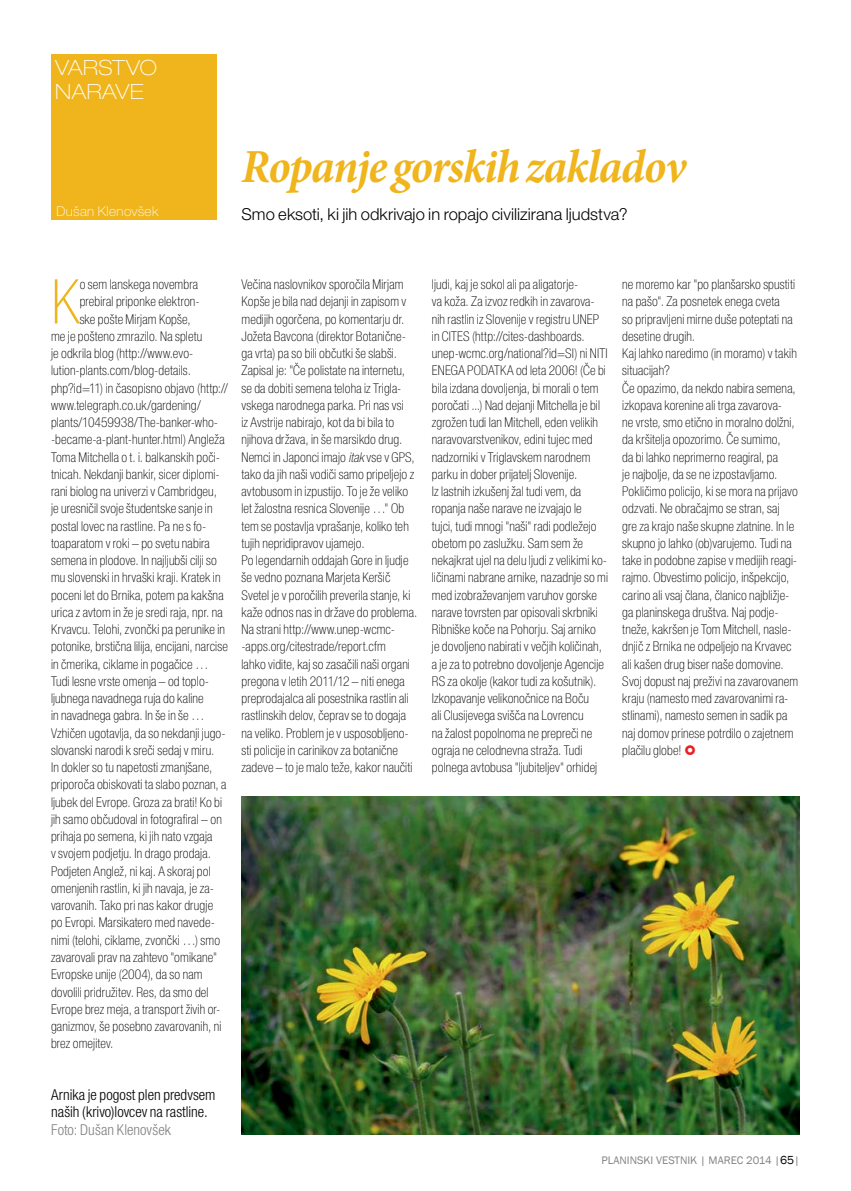
<style>
.page{position:relative;width:851px;height:1191px;background:#fff}
.page>*{position:absolute;margin:0;border:0;box-sizing:border-box;transform-origin:0 0}
.N_BODY{font:100 condensed 61.8px "Helvetica Neue LT Pro";color:#f0b51c}
.N_NASLOV{font:italic 700 condensed 48px "Minion Pro";letter-spacing:-.025em;color:#f0b51c}
.N_RUBRIKA{font:100 expanded 21px/24px "Helvetica Neue LT Pro";letter-spacing:.025em;color:#fff}
.UVOD{font:300 16.5px "Helvetica Neue LT Pro";color:#000}
.PODPISposSliko{font:300 condensed 15px/17.2px "Helvetica Neue LT Pro";color:#000}
.PODPISposSliko-2{font:300 condensed 15px "Helvetica Neue LT Pro";color:#808285}
.N_BODY-2{font:100 condensed 13.5px/17.2px "Helvetica Neue LT Pro";letter-spacing:.01em;color:#000}
.N_Avtor{font:100 13.5px "Helvetica Neue LT Pro";letter-spacing:.03em;color:#fff}
.t1{font:11.25px "Franklin Gothic";color:#808285}
.s1{font-style:italic}
.s2{font-family:"Markacija";font-weight:400;font-stretch:normal;color:#ed1d24}
.s3{font-size:12px;color:#000}
</style>
<div class="page">
<div style="left:51px;top:55px;width:165px;height:165px;background:#f0b51c"></div>
<img style="left:241px;top:796px;width:558px;height:338px">
<p class="N_RUBRIKA" style="left:55px;top:55px;width:103px">VARSTVO<br>NARAVE</p>
<p class="N_Avtor" style="left:56px;top:203px;width:103px">Dušan Klenovšek</p>
<p class="N_NASLOV" style="left:241px;top:134px;width:446px">Ropanje gorskih zakladov</p>
<p class="UVOD" style="left:241px;top:204px;width:387px">Smo eksoti, ki jih odkrivajo in ropajo civilizirana ljudstva?</p>
<p class="N_BODY" style="left:51px;top:268px;width:30px">K</p>
<p class="N_BODY-2" style="left:80px;top:276px;width:120px">o sem lanskega novembra</p>
<p class="N_BODY-2" style="left:80px;top:293px;width:121px">prebiral priponke elektron-</p>
<p class="N_BODY-2" style="left:80px;top:311px;width:113px">ske pošte Mirjam Kopše,</p>
<p class="N_BODY-2" style="left:51px;top:328px;width:153px">me je pošteno zmrazilo. Na spletu</p>
<p class="N_BODY-2" style="left:51px;top:345px;width:144px">je odkrila blog (http://www.evo-</p>
<p class="N_BODY-2" style="left:51px;top:362px;width:141px">lution-plants.com/blog-details.</p>
<p class="N_BODY-2" style="left:51px;top:380px;width:178px">php?id=11) in časopisno objavo (http://</p>
<p class="N_BODY-2" style="left:51px;top:397px;width:151px">www.telegraph.co.uk/gardening/</p>
<p class="N_BODY-2" style="left:51px;top:414px;width:168px">plants/10459938/The-banker-who-</p>
<p class="N_BODY-2" style="left:51px;top:431px;width:175px">-became-a-plant-hunter.html) Angleža</p>
<p class="N_BODY-2" style="left:51px;top:449px;width:170px">Toma Mitchella o t. i. balkanskih poči-</p>
<p class="N_BODY-2" style="left:51px;top:466px;width:170px">tnicah. Nekdanji bankir, sicer diplomi-</p>
<p class="N_BODY-2" style="left:51px;top:483px;width:167px">rani biolog na univerzi v Cambridgeu,</p>
<p class="N_BODY-2" style="left:51px;top:500px;width:163px">je uresničil svoje študentske sanje in</p>
<p class="N_BODY-2" style="left:51px;top:518px;width:157px">postal lovec na rastline. Pa ne s fo-</p>
<p class="N_BODY-2" style="left:51px;top:535px;width:160px">toaparatom v roki – po svetu nabira</p>
<p class="N_BODY-2" style="left:51px;top:552px;width:167px">semena in plodove. In najljubši cilji so</p>
<p class="N_BODY-2" style="left:51px;top:569px;width:171px">mu slovenski in hrvaški kraji. Kratek in</p>
<p class="N_BODY-2" style="left:51px;top:587px;width:174px">poceni let do Brnika, potem pa kakšna</p>
<p class="N_BODY-2" style="left:51px;top:604px;width:173px">urica z avtom in že je sredi raja, npr. na</p>
<p class="N_BODY-2" style="left:51px;top:621px;width:175px">Krvavcu. Telohi, zvončki pa perunike in</p>
<p class="N_BODY-2" style="left:51px;top:638px;width:178px">potonike, brstična lilija, encijani, narcise</p>
<p class="N_BODY-2" style="left:51px;top:656px;width:159px">in čmerika, ciklame in pogačice …</p>
<p class="N_BODY-2" style="left:51px;top:673px;width:159px">Tudi lesne vrste omenja – od toplo-</p>
<p class="N_BODY-2" style="left:51px;top:690px;width:154px">ljubnega navadnega ruja do kaline</p>
<p class="N_BODY-2" style="left:51px;top:707px;width:155px">in navadnega gabra. In še in še …</p>
<p class="N_BODY-2" style="left:51px;top:725px;width:176px">Vzhičen ugotavlja, da so nekdanji jugo-</p>
<p class="N_BODY-2" style="left:51px;top:742px;width:165px">slovanski narodi k sreči sedaj v miru.</p>
<p class="N_BODY-2" style="left:51px;top:759px;width:163px">In dokler so tu napetosti zmanjšane,</p>
<p class="N_BODY-2" style="left:51px;top:776px;width:177px">priporoča obiskovati ta slabo poznan, a</p>
<p class="N_BODY-2" style="left:51px;top:794px;width:173px">ljubek del Evrope. Groza za brati! Ko bi</p>
<p class="N_BODY-2" style="left:51px;top:811px;width:172px">jih samo občudoval in fotografiral – on</p>
<p class="N_BODY-2" style="left:51px;top:828px;width:163px">prihaja po semena, ki jih nato vzgaja</p>
<p class="N_BODY-2" style="left:51px;top:845px;width:161px">v svojem podjetju. In drago prodaja.</p>
<p class="N_BODY-2" style="left:51px;top:863px;width:161px">Podjeten Anglež, ni kaj. A skoraj pol</p>
<p class="N_BODY-2" style="left:51px;top:880px;width:164px">omenjenih rastlin, ki jih navaja, je za-</p>
<p class="N_BODY-2" style="left:51px;top:897px;width:164px">varovanih. Tako pri nas kakor drugje</p>
<p class="N_BODY-2" style="left:51px;top:914px;width:165px">po Evropi. Marsikatero med navede-</p>
<p class="N_BODY-2" style="left:51px;top:932px;width:170px">nimi (telohi, ciklame, zvončki …) smo</p>
<p class="N_BODY-2" style="left:51px;top:949px;width:168px">zavarovali prav na zahtevo "omikane"</p>
<p class="N_BODY-2" style="left:51px;top:966px;width:153px">Evropske unije (2004), da so nam</p>
<p class="N_BODY-2" style="left:51px;top:983px;width:159px">dovolili pridružitev. Res, da smo del</p>
<p class="N_BODY-2" style="left:51px;top:1001px;width:171px">Evrope brez meja, a transport živih or-</p>
<p class="N_BODY-2" style="left:51px;top:1018px;width:172px">ganizmov, še posebno zavarovanih, ni</p>
<p class="N_BODY-2" style="left:51px;top:1035px;width:64px">brez omejitev.</p>
<p class="N_BODY-2" style="left:241px;top:276px;width:175px">Večina naslovnikov sporočila Mirjam Kopše je bila nad dejanji in zapisom v medijih ogorčena, po komentarju dr.<br>Jožeta Bavcona (direktor Botanične&shy;ga vrta) pa so bili občutki še slabši.<br>Zapisal je: "Če polistate na internetu, se da dobiti semena teloha iz Trigla&shy;vskega narodnega parka. Pri nas vsi<br>iz Avstrije nabirajo, kot da bi bila to njihova država, in še marsikdo drug.<br>Nemci in Japonci imajo <span class="s1">itak</span> vse v GPS, tako da jih naši vodiči samo pripeljejo z avtobusom in izpustijo. To je že veliko let žalostna resnica Slovenije …" Ob tem se postavlja vprašanje, koliko teh tujih nepridipravov ujamejo.</p>
<p class="N_BODY-2" style="left:241px;top:552px;width:177px">Po legendarnih oddajah Gore in ljudje še vedno poznana Marjeta Keršič Svetel je v poročilih preverila stanje, ki kaže odnos nas in države do problema.<br>Na strani http://www.unep-wcmc--apps.org/citestrade/report.cfm<br>lahko vidite, kaj so zasačili naši organi pregona v letih 2011/12 – niti enega preprodajalca ali posestnika rastlin ali rastlinskih delov, čeprav se to dogaja na veliko. Problem je v usposobljeno&shy;sti policije in carinikov za botanične zadeve – to je malo teže, kakor naučiti</p>
<p class="N_BODY-2" style="left:432px;top:276px;width:177px">ljudi, kaj je sokol ali pa aligatorje-<br>va koža. Za izvoz redkih in zavarova&shy;nih rastlin iz Slovenije v registru UNEP in CITES (http://cites-dashboards. unep-wcmc.org/national?id=SI) ni NITI ENEGA PODATKA od leta 2006! (Če bi bila izdana dovoljenja, bi morali o tem poročati ...) Nad dejanji Mitchella je bil zgrožen tudi Ian Mitchell, eden velikih naravovarstvenikov, edini tujec med nadzorniki v Triglavskem narodnem parku in dober prijatelj Slovenije.</p>
<p class="N_BODY-2" style="left:432px;top:483px;width:178px">Iz lastnih izkušenj žal tudi vem, da ropanja naše narave ne izvajajo le<br>tujci, tudi mnogi "naši" radi podležejo obetom po zaslužku. Sam sem že nekajkrat ujel na delu ljudi z velikimi ko&shy;ličinami nabrane arnike, nazadnje so mi med izobraževanjem varuhov gorske narave tovrsten par opisovali skrbniki Ribniške koče na Pohorju. Saj arniko<br>je dovoljeno nabirati v večjih količinah, a je za to potrebno dovoljenje Agencije RS za okolje (kakor tudi za košutnik).<br>Izkopavanje velikonočnice na Boču<br>ali Clusijevega svišča na Lovrencu<br>na žalost popolnoma ne prepreči ne ograja ne celodnevna straža. Tudi polnega avtobusa "ljubiteljev" orhidej</p>
<p class="N_BODY-2" style="left:622px;top:276px;width:174px">ne moremo kar "po planšarsko spustiti na pašo". Za posnetek enega cveta<br>so pripravljeni mirne duše poteptati na desetine drugih.</p>
<p class="N_BODY-2" style="left:622px;top:345px;width:176px">Kaj lahko naredimo (in moramo) v takih situacijah?</p>
<p class="N_BODY-2" style="left:622px;top:380px;width:177px">Če opazimo, da nekdo nabira semena, izkopava korenine ali trga zavarova-<br>ne vrste, smo etično in moralno dolžni, da kršitelja opozorimo. Če sumimo,<br>da bi lahko neprimerno reagiral, pa<br>je najbolje, da se ne izpostavljamo.<br>Pokličimo policijo, ki se mora na prijavo odzvati. Ne obračajmo se stran, saj<br>gre za krajo naše skupne zlatnine. In le skupno jo lahko (ob)varujemo. Tudi na take in podobne zapise v medijih reagi&shy;rajmo. Obvestimo policijo, inšpekcijo, carino ali vsaj člana, članico najbližje&shy;ga planinskega društva. Naj podje&shy;tneže, kakršen je Tom Mitchell, nasle&shy;dnjič z Brnika ne odpeljejo na Krvavec ali kašen drug biser naše domovine.<br>Svoj dopust naj preživi na zavarovanem kraju (namesto med zavarovanimi ra&shy;stlinami), namesto semen in sadik pa naj domov prinese potrdilo o zajetnem plačilu globe! <span class="s2">m</span></p>
<p class="PODPISposSliko" style="left:51px;top:1086px;width:166px">Arnika je pogost plen predvsem naših (krivo)lovcev na rastline.</p>
<p class="PODPISposSliko-2" style="left:51px;top:1120px;width:121px">Foto: Dušan Klenovšek</p>
<p class="t1" style="left:601px;top:1153px;width:200px">PLANINSKI VESTNIK | MAREC 2014 |<span class="s3">65</span>|</p>
</div>
